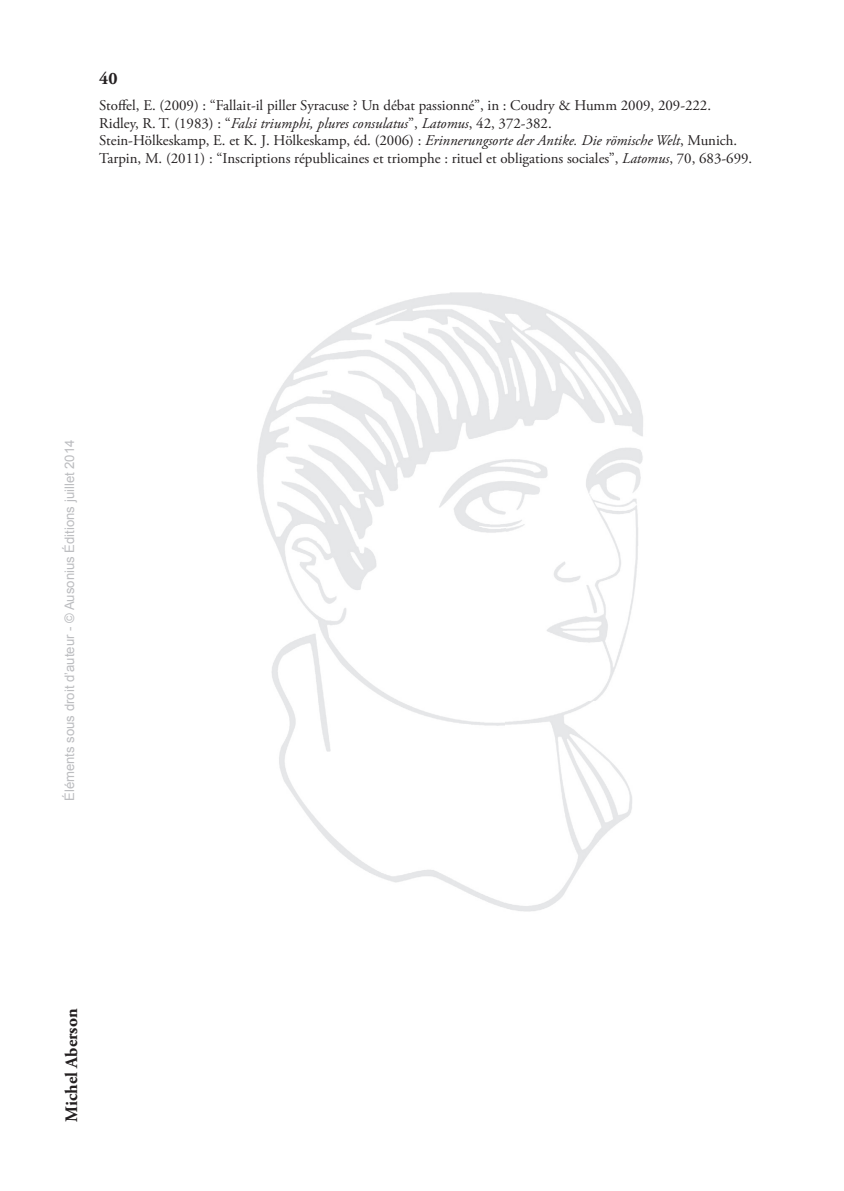
<style>
.page{position:relative;width:844px;height:1191px;background:#fff}
.page>*{position:absolute;margin:0;border:0;box-sizing:border-box;transform-origin:0 0}
.t1{font:700 17.5px "Adobe Garamond Pro";color:#231f20}
.t2{font:14.88px/17.5px "Adobe Garamond Pro";color:#231f20}
.t3{font:13.12px "Arial";color:#bcbdc0}
.s1{font-style:italic}
</style>
<div class="page">
<img style="left:257px;top:293px;width:386px;height:619px">
<p class="t1" style="left:99px;top:68px;width:20px">40</p>
<p class="t2" style="left:99px;top:97px;width:654px">Stoffel, E. (2009) : “Fallait-il piller Syracuse ? Un débat passionné”, in : Coudry &amp; Humm 2009, 209-222.<br>Ridley, R. T. (1983) : “<span class="s1">Falsi triumphi, plures consulatus</span>”, <span class="s1">Latomus</span>, 42, 372-382.<br>Stein-Hölkeskamp, E. et K. J. Hölkeskamp, éd. (2006) : <span class="s1">Erinnerungsorte der Antike. Die römische Welt</span>, Munich.<br>Tarpin, M. (2011) : “Inscriptions républicaines et triomphe : rituel et obligations sociales”, <span class="s1">Latomus</span>, 70, 683-699.</p>
<p class="t3" style="left:61px;top:801px;width:363px;rotate:-90deg">Éléments sous droit d’auteur - © Ausonius Éditions juillet 2014</p>
<p class="t1" style="left:61px;top:1121px;width:114px;rotate:-90deg">Michel Aberson</p>
</div>
